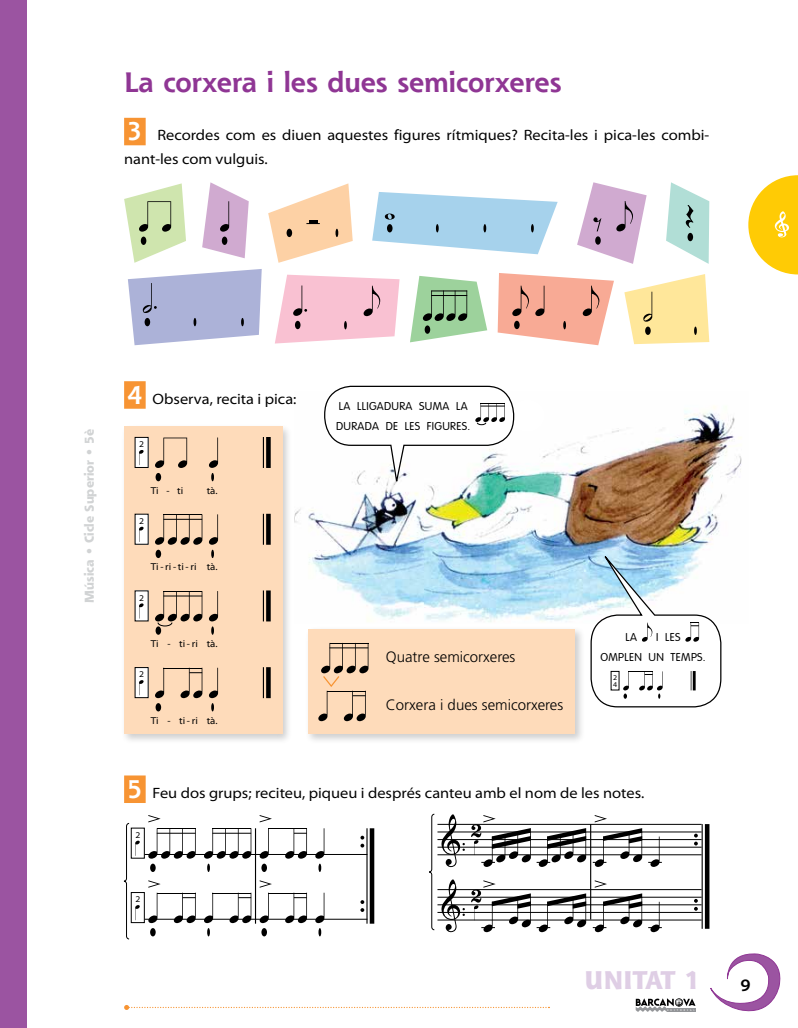
<style>
.page{position:relative;width:798px;height:1028px;background:#fff}
.page>*{position:absolute;margin:0;border:0;box-sizing:border-box;transform-origin:0 0}
.t1{font:700 27.5px "Shannon Std";color:#8f3694}
.t2{font:800 25px "Shannon Std";color:#dfcee5}
.t3{font:600 semi-expanded 17.5px "Myriad Pro";color:#000}
.t4{font:semi-expanded 15px/23.8px "Myriad Pro";color:#000}
.t5{font:300 15px "Frutiger LT Std";color:#000}
.t6{font:800 12.5px "Shannon Std";color:#d1d3d4}
.t7{font:300 11.25px/20px "VAG Rounded Std";letter-spacing:.03em;color:#000}
.t8{font:semi-expanded 10px "Myriad Pro";color:#000}
.t9{font:semi-expanded 8.88px "Myriad Pro";color:#000}
.t10{font:semi-expanded 7.25px/7.6px "Myriad Pro";color:#000}
.s1{font-family:"Shannon Std";font-weight:700;font-stretch:normal;font-size:25px;color:#fff}
</style>
<div class="page">
<div style="left:0;top:0;width:27px;height:1028px;background:#9b54a1"></div>
<svg style="left:710px;top:953px;width:71px;height:59px"></svg>
<svg style="left:635px;top:998px;width:60px;height:13px"></svg>
<svg style="left:748px;top:175px;width:49px;height:99px"></svg>
<img style="left:295px;top:406px;width:447px;height:216px">
<div style="left:124px;top:118px;width:22px;height:27px;background:#f79433"></div>
<div style="left:124px;top:775px;width:22px;height:28px;background:#f79433"></div>
<svg style="left:410px;top:276px;width:77px;height:66px"></svg>
<hr style="left:431px;top:290px;width:36px;height:1px;background:#000">
<hr style="left:431px;top:295px;width:36px;height:1px;background:#000">
<div style="left:424px;top:325px;width:6px;height:9px;background:#000;border-radius:50%"></div>
<svg style="left:124px;top:183px;width:62px;height:80px"></svg>
<svg style="left:202px;top:182px;width:47px;height:76px"></svg>
<svg style="left:372px;top:192px;width:185px;height:62px"></svg>
<svg style="left:128px;top:269px;width:133px;height:76px;background:#b6bbdb"></svg>
<svg style="left:666px;top:182px;width:43px;height:82px"></svg>
<svg style="left:624px;top:274px;width:85px;height:70px"></svg>
<svg style="left:497px;top:273px;width:116px;height:72px"></svg>
<svg style="left:577px;top:182px;width:69px;height:82px"></svg>
<svg style="left:268px;top:183px;width:84px;height:80px"></svg>
<div style="left:124px;top:381px;width:22px;height:28px;background:#f79433"></div>
<div style="left:121px;top:423px;width:171px;height:321px;background:#000;opacity:.2"></div>
<div style="left:124px;top:426px;width:158px;height:308px;background:#fedbba"></div>
<svg style="left:155px;top:437px;width:32px;height:31px"></svg>
<div style="left:135px;top:437px;width:13px;height:30px;background:#fff"></div>
<div style="left:135px;top:437px;width:13px;height:31px;border:1px solid #000"></div>
<svg style="left:139px;top:450px;width:4px;height:15px"></svg>
<svg style="left:263px;top:437px;width:7px;height:31px"></svg>
<div style="left:155px;top:473px;width:6px;height:8px;background:#000;border-radius:50%"></div>
<svg style="left:209px;top:437px;width:9px;height:44px"></svg>
<svg style="left:155px;top:515px;width:47px;height:30px"></svg>
<hr style="left:163px;top:514px;width:39px;height:1px;background:#000">
<div style="left:135px;top:514px;width:13px;height:30px;background:#fff"></div>
<svg style="left:139px;top:527px;width:4px;height:15px"></svg>
<svg style="left:263px;top:514px;width:7px;height:31px"></svg>
<svg style="left:155px;top:549px;width:6px;height:9px"></svg>
<svg style="left:209px;top:514px;width:9px;height:44px"></svg>
<div style="left:135px;top:591px;width:13px;height:30px;background:#fff"></div>
<svg style="left:139px;top:603px;width:4px;height:15px"></svg>
<svg style="left:263px;top:590px;width:7px;height:31px"></svg>
<div style="left:155px;top:626px;width:6px;height:9px;background:#000;border-radius:50%"></div>
<svg style="left:209px;top:591px;width:9px;height:44px"></svg>
<svg style="left:155px;top:591px;width:47px;height:35px"></svg>
<svg style="left:155px;top:668px;width:9px;height:30px"></svg>
<svg style="left:180px;top:668px;width:22px;height:30px"></svg>
<hr style="left:163px;top:667px;width:39px;height:1px;background:#000">
<div style="left:135px;top:667px;width:13px;height:30px;background:#fff"></div>
<div style="left:135px;top:667px;width:13px;height:31px;border:1px solid #000"></div>
<svg style="left:139px;top:680px;width:4px;height:15px"></svg>
<svg style="left:263px;top:667px;width:7px;height:31px"></svg>
<div style="left:155px;top:703px;width:6px;height:8px;background:#000;border-radius:50%"></div>
<svg style="left:209px;top:667px;width:9px;height:44px"></svg>
<div style="left:305px;top:626px;width:280px;height:118px;background:#000;opacity:.2"></div>
<div style="left:308px;top:629px;width:266px;height:105px;background:#fedbba"></div>
<svg style="left:318px;top:643px;width:50px;height:78px"></svg>
<svg style="left:259px;top:829px;width:10px;height:29px"></svg>
<svg style="left:285px;top:829px;width:22px;height:29px"></svg>
<hr style="left:268px;top:828px;width:39px;height:1px;background:#000">
<svg style="left:285px;top:893px;width:22px;height:30px"></svg>
<hr style="left:268px;top:892px;width:39px;height:1px;background:#000">
<svg style="left:229px;top:893px;width:22px;height:30px"></svg>
<hr style="left:212px;top:892px;width:39px;height:1px;background:#000">
<svg style="left:174px;top:893px;width:22px;height:30px"></svg>
<hr style="left:157px;top:892px;width:39px;height:1px;background:#000">
<svg style="left:148px;top:828px;width:48px;height:30px"></svg>
<hr style="left:157px;top:828px;width:39px;height:1px;background:#000">
<div style="left:131px;top:827px;width:14px;height:31px;border:1px solid #000"></div>
<div style="left:131px;top:892px;width:14px;height:31px;border:1px solid #000"></div>
<div style="left:150px;top:863px;width:6px;height:9px;background:#000;border-radius:50%"></div>
<div style="left:150px;top:928px;width:6px;height:8px;background:#000;border-radius:50%"></div>
<svg style="left:204px;top:828px;width:47px;height:44px"></svg>
<svg style="left:204px;top:892px;width:9px;height:44px"></svg>
<div style="left:261px;top:863px;width:6px;height:9px;background:#000;border-radius:50%"></div>
<div style="left:261px;top:928px;width:6px;height:8px;background:#000;border-radius:50%"></div>
<hr style="left:255px;top:828px;width:1px;height:95px;background:#000">
<hr style="left:590px;top:824px;width:1px;height:95px;background:#000">
<hr style="left:145px;top:854px;width:222px;height:1px;background:#000">
<hr style="left:145px;top:918px;width:222px;height:1px;background:#000">
<svg style="left:123px;top:823px;width:17px;height:116px"></svg>
<svg style="left:429px;top:813px;width:6px;height:117px"></svg>
<svg style="left:315px;top:828px;width:9px;height:44px"></svg>
<svg style="left:315px;top:892px;width:9px;height:44px"></svg>
<hr style="left:437px;top:824px;width:264px;height:1px;background:#000">
<hr style="left:437px;top:854px;width:264px;height:1px;background:#000">
<hr style="left:437px;top:847px;width:264px;height:1px;background:#000">
<hr style="left:437px;top:839px;width:264px;height:1px;background:#000">
<hr style="left:437px;top:831px;width:264px;height:1px;background:#000">
<hr style="left:437px;top:889px;width:264px;height:1px;background:#000">
<hr style="left:437px;top:919px;width:264px;height:1px;background:#000">
<hr style="left:437px;top:912px;width:264px;height:1px;background:#000">
<hr style="left:437px;top:904px;width:264px;height:1px;background:#000">
<hr style="left:437px;top:897px;width:264px;height:1px;background:#000">
<svg style="left:536px;top:828px;width:50px;height:39px"></svg>
<svg style="left:536px;top:893px;width:50px;height:39px"></svg>
<svg style="left:592px;top:828px;width:50px;height:39px"></svg>
<svg style="left:592px;top:893px;width:50px;height:39px"></svg>
<svg style="left:648px;top:836px;width:13px;height:31px"></svg>
<svg style="left:648px;top:901px;width:13px;height:31px"></svg>
<svg style="left:441px;top:814px;width:23px;height:53px"></svg>
<svg style="left:441px;top:879px;width:23px;height:53px"></svg>
<svg style="left:124px;top:1005px;width:425px;height:5px"></svg>
<svg style="left:360px;top:828px;width:14px;height:95px"></svg>
<svg style="left:693px;top:824px;width:16px;height:104px"></svg>
<svg style="left:589px;top:542px;width:132px;height:166px"></svg>
<svg style="left:275px;top:275px;width:124px;height:68px;background:#f3c4d2"></svg>
<svg style="left:148px;top:815px;width:12px;height:7px"></svg>
<svg style="left:470px;top:815px;width:60px;height:52px"></svg>
<svg style="left:148px;top:880px;width:12px;height:43px"></svg>
<svg style="left:470px;top:880px;width:60px;height:52px"></svg>
<svg style="left:259px;top:815px;width:13px;height:7px"></svg>
<svg style="left:594px;top:815px;width:12px;height:7px"></svg>
<svg style="left:259px;top:880px;width:13px;height:43px"></svg>
<svg style="left:594px;top:880px;width:12px;height:7px"></svg>
<div style="left:510px;top:399px;width:34px;height:33px;background:#fff;border-radius:50%"></div>
<svg style="left:323px;top:385px;width:191px;height:103px"></svg>
<h1 class="t1" style="left:124px;top:65px;width:438px">La corxera i les dues semicorxeres</h1>
<p class="t4" style="left:124px;top:123px;width:586px"><span class="s1">3</span> Recordes com es diuen aquestes figures rítmiques? Recita-les i pica-les combi&shy;nant-les com vulguis.</p>
<p class="t6" style="left:81px;top:603px;width:176px;rotate:-90deg">Música • Cicle Superior • 5è</p>
<p class="t4" style="left:127px;top:386px;width:170px"><span class="s1">4</span> Observa, recita i pica:</p>
<p class="t9" style="left:139px;top:438px;width:6px">2</p>
<p class="t8" style="left:151px;top:484px;width:34px">Ti - ti</p>
<p class="t8" style="left:207px;top:484px;width:12px">tà.</p>
<p class="t9" style="left:139px;top:515px;width:6px">2</p>
<p class="t8" style="left:151px;top:561px;width:68px">Ti-ri-ti-ri tà.</p>
<p class="t9" style="left:139px;top:592px;width:6px">2</p>
<p class="t8" style="left:151px;top:637px;width:68px">Ti - ti-ri tà.</p>
<p class="t9" style="left:139px;top:668px;width:6px">2</p>
<p class="t8" style="left:151px;top:714px;width:68px">Ti - ti-ri tà.</p>
<p class="t7" style="left:336px;top:397px;width:136px">LA LLIGADURA SUMA LA<br>DURADA DE LES FIGURES.</p>
<p class="t5" style="left:386px;top:648px;width:131px">Quatre semicorxeres</p>
<p class="t5" style="left:386px;top:696px;width:179px">Corxera i dues semicorxeres</p>
<p class="t7" style="left:600px;top:627px;width:107px;text-indent:56px">I LES<br>OMPLEN UN TEMPS.</p>
<p class="t10" style="left:612px;top:673px;width:6px">2<br>4</p>
<p class="t7" style="left:625px;top:627px;width:13px">LA</p>
<p class="t4" style="left:127px;top:780px;width:518px"><span class="s1">5</span> Feu dos grups; reciteu, piqueu i després canteu amb el nom de les notes.</p>
<p class="t9" style="left:135px;top:829px;width:6px">2</p>
<p class="t9" style="left:135px;top:893px;width:6px">2</p>
<h2 class="t2" style="left:584px;top:963px;width:117px">Unitat 1</h2>
<p class="t3" style="left:740px;top:974px;width:12px">9</p>
</div>
